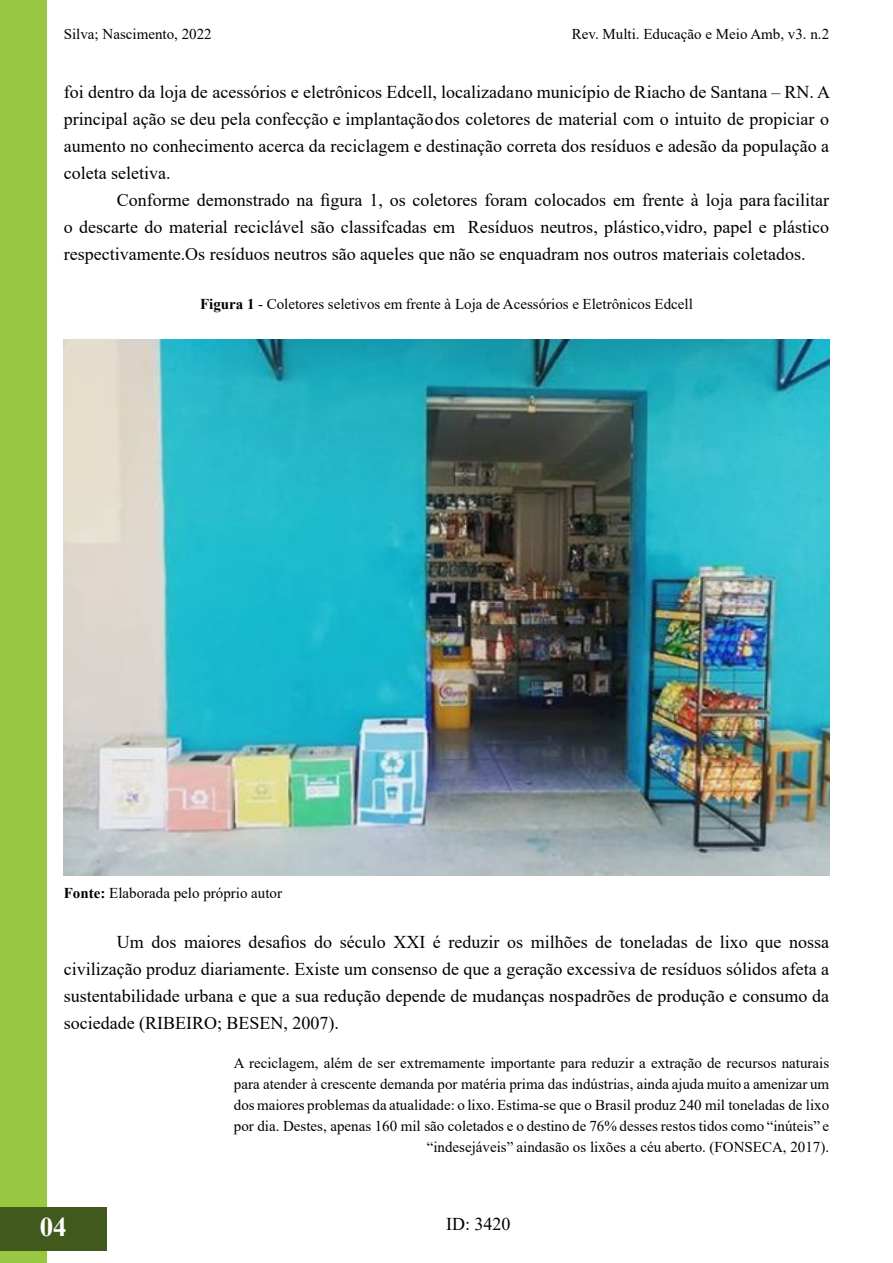
<style>
.page{position:relative;width:893px;height:1263px;background:#fff}
.page>*{position:absolute;margin:0;border:0;box-sizing:border-box;transform-origin:0 0}
.t1{font:700 27px "Times New Roman";color:#fff}
.t2{font:18px/27px "Times New Roman";color:#000;text-align:justify}
.t3{font:15px/21px "Times New Roman";color:#000;text-align:right}
.s1{font-weight:700}
</style>
<div class="page">
<div style="left:0;top:0;width:47px;height:1262px;background:#98c841"></div>
<hr style="left:892px;top:1207px;width:1px;height:43px;background:#41591d">
<div style="left:0;top:1207px;width:106px;height:43px;background:#41591d"></div>
<img style="left:64px;top:340px;width:765px;height:536px">
<p class="t3" style="left:64px;top:23px;width:149px">Silva; Nascimento, 2022</p>
<p class="t3" style="left:572px;top:23px;width:259px">Rev. Multi. Educação e Meio Amb, v3. n.2</p>
<p class="t2" style="left:64px;top:77px;width:768px">foi dentro da loja de acessórios e eletrônicos Edcell, localizada no município de Riacho de Santana – RN. A principal ação se deu pela confecção e implantação dos coletores de material com o intuito de propiciar o aumento no conhecimento acerca da reciclagem e destinação correta dos resíduos e adesão da população a coleta seletiva.</p>
<p class="t2" style="left:64px;top:185px;width:767px;text-indent:53px">Conforme demonstrado na figura 1, os coletores foram colocados em frente à loja para facilitar o descarte do material reciclável são classifcadas em Resíduos neutros, plástico,vidro, papel e plástico respectivamente.Os resíduos neutros são aqueles que não se enquadram nos outros materiais coletados.</p>
<p class="t3" style="left:200px;top:293px;width:494px"><span class="s1">Figura 1</span> - Coletores seletivos em frente à Loja de Acessórios e Eletrônicos Edcell</p>
<p class="t3" style="left:64px;top:882px;width:220px"><span class="s1">Fonte:</span> Elaborada pelo próprio autor</p>
<p class="t2" style="left:64px;top:928px;width:767px;text-indent:53px">Um dos maiores desafios do século XXI é reduzir os milhões de toneladas de lixo que nossa civilização produz diariamente. Existe um consenso de que a geração excessiva de resíduos sólidos afeta a sustentabilidade urbana e que a sua redução depende de mudanças nos padrões de produção e consumo da sociedade (RIBEIRO; BESEN, 2007).</p>
<p class="t3" style="left:234px;top:1052px;width:597px">A reciclagem, além de ser extremamente importante para reduzir a extração de recursos naturais para atender à crescente demanda por matéria prima das indústrias, ainda ajuda muito a amenizar um dos maiores problemas da atualidade: o lixo. Estima- se que o Brasil produz 240 mil toneladas de lixo por dia. Destes, apenas 160 mil são coletados e o destino de 76% desses restos tidos como “inúteis” e “indesejáveis” ainda são os lixões a céu aberto. (FONSECA, 2017).</p>
<h1 class="t1" style="left:40px;top:1207px;width:29px">04</h1>
<p class="t2" style="left:446px;top:1210px;width:66px">ID: 3420</p>
</div>
